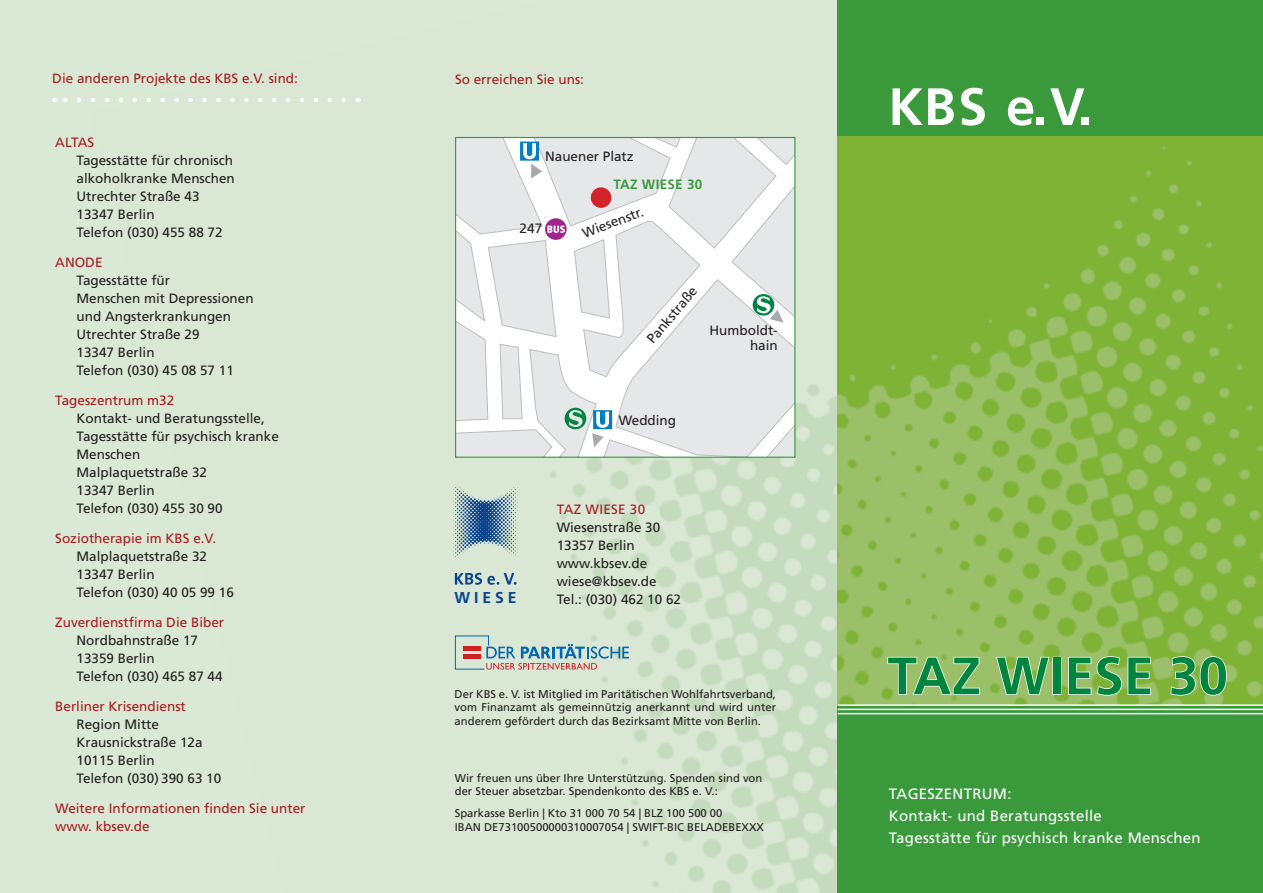
<style>
.page{position:relative;width:1263px;height:893px;background:#fff}
.page>*{position:absolute;margin:0;border:0;box-sizing:border-box;transform-origin:0 0}
.t1{font:700 52.5px "Frutiger";letter-spacing:.01em;color:#008540}
.t2{font:700 52.5px "Frutiger";color:#fff}
.t3{font:700 15.75px "Frutiger";letter-spacing:.245em;color:#09428e}
.t4{font:15px/22.2px "Frutiger";letter-spacing:.02em;color:#fff}
.t5{font:13.5px/18px "Frutiger";color:#231f20}
.t6{font:13.5px/18px "Frutiger";color:#a61c1f}
.t7{font:700 13.5px "Frutiger";color:#3a9a3b}
.t8{font:11.25px/13.5px "Frutiger";color:#231f20}
</style>
<div class="page">
<div style="left:0;top:0;width:838px;height:893px;background:#dae9d5"></div>
<img style="left:344px;top:0;width:494px;height:893px">
<svg style="left:55px;top:98px;width:289px;height:4px"></svg>
<img style="left:441px;top:466px;width:106px;height:126px">
<svg style="left:455px;top:635px;width:174px;height:35px"></svg>
<div style="left:838px;top:0;width:425px;height:893px;background:#3a9a3b"></div>
<img style="left:838px;top:137px;width:425px;height:567px">
<svg style="left:887px;top:656px;width:93px;height:40px;background:#adcb84"></svg>
<svg style="left:995px;top:656px;width:55px;height:40px;background:#acca81"></svg>
<div style="left:1052px;top:657px;width:9px;height:38px;border:2px solid #fff"></div>
<svg style="left:1067px;top:655px;width:84px;height:41px;background:#a7c979"></svg>
<svg style="left:1169px;top:655px;width:58px;height:41px;background:#a0c56d"></svg>
<hr style="left:838px;top:704px;width:425px;height:2px;background:#fff">
<hr style="left:838px;top:709px;width:425px;height:1px;background:#fff">
<hr style="left:838px;top:713px;width:425px;height:1px;background:#fff">
<svg style="left:457px;top:139px;width:336px;height:317px;background:#eaebed"></svg>
<div style="left:455px;top:137px;width:340px;height:321px;border:1px solid #3a9a3b"></div>
<p class="t6" style="left:52px;top:70px;width:247px">Die anderen Projekte des KBS e.V. sind:</p>
<p class="t6" style="left:55px;top:133px;width:41px">ALTAS</p>
<p class="t5" style="left:77px;top:151px;width:160px">Tagesstätte für chronisch alkoholkranke Menschen<br>Utrechter Straße 43<br>13347 Berlin<br>Telefon (030) 455 88 72</p>
<p class="t6" style="left:55px;top:253px;width:49px">ANODE</p>
<p class="t5" style="left:77px;top:271px;width:179px">Tagesstätte für<br>Menschen mit Depressionen und Angsterkrankungen<br>Utrechter Straße 29<br>13347 Berlin<br>Telefon (030) 45 08 57 11</p>
<p class="t6" style="left:55px;top:391px;width:121px">Tageszentrum m32</p>
<p class="t5" style="left:77px;top:409px;width:204px">Kontakt- und Beratungsstelle,<br>Tagesstätte für psychisch kranke<br>Menschen<br>Malplaquetstraße 32<br>13347 Berlin<br>Telefon (030) 455 30 90</p>
<p class="t6" style="left:55px;top:529px;width:162px">Soziotherapie im KBS e.V.</p>
<p class="t5" style="left:77px;top:547px;width:159px">Malplaquetstraße 32<br>13347 Berlin<br>Telefon (030) 40 05 99 16</p>
<p class="t6" style="left:55px;top:613px;width:170px">Zuverdienstfirma Die Biber</p>
<p class="t5" style="left:77px;top:631px;width:148px">Nordbahnstraße 17<br>13359 Berlin<br>Telefon (030) 465 87 44</p>
<p class="t6" style="left:55px;top:697px;width:132px">Berliner Krisendienst</p>
<p class="t5" style="left:77px;top:715px;width:146px">Region Mitte<br>Krausnickstraße 12a<br>10115 Berlin<br>Telefon (030) 390 63 10</p>
<p class="t6" style="left:55px;top:799px;width:252px">Weitere Informationen finden Sie unter www. kbsev.de</p>
<p class="t6" style="left:455px;top:70px;width:131px">So erreichen Sie uns:</p>
<p class="t5" style="left:545px;top:147px;width:90px">Nauener Platz</p>
<p class="t5" style="left:520px;top:219px;width:24px">247</p>
<p class="t7" style="left:613px;top:176px;width:50px">TAZ WIESE</p>
<p class="t7" style="left:687px;top:176px;width:17px">30</p>
<p class="t5" style="left:580px;top:225px;width:66px;rotate:-20deg">Wiesenstr.</p>
<p class="t5" style="left:643px;top:336px;width:71px;rotate:-50deg">Pankstraße</p>
<p class="t5" style="left:709px;top:323px;width:70px;line-height:15px;text-align:right">Humboldt&shy;hain</p>
<p class="t5" style="left:619px;top:411px;width:59px">Wedding</p>
<p class="t3" style="left:455px;top:589px;width:63px">WIESE</p>
<p class="t6" style="left:557px;top:500px;width:50px">TAZ Wiese</p>
<p class="t6" style="left:630px;top:500px;width:17px">30</p>
<p class="t5" style="left:557px;top:518px;width:126px">Wiesenstraße 30<br>13357 Berlin www.kbsev.de wiese@kbsev.de<br>Tel.: (030) 462 10 62</p>
<p class="t8" style="left:455px;top:687px;width:323px;text-align:justify;text-indent:44px">e. V. ist Mitglied im Paritätischen Wohlfahrtsverband, vom Finanzamt als gemeinnützig anerkannt und wird unter anderem gefördert durch das Bezirksamt Mitte von Berlin.</p>
<p class="t8" style="left:455px;top:687px;width:29px">Der kbs</p>
<p class="t8" style="left:455px;top:771px;width:309px">Wir freuen uns über Ihre Unterstützung. Spenden sind von der Steuer absetzbar. Spendenkonto des KBS e. V.:</p>
<p class="t8" style="left:455px;top:807px;width:311px">Sparkasse Berlin | Kto 31 000 70 54 | BLZ 100 500 00<br>IBAN DE73100500000310007054 | SWIFT-BIC BELADEBEXXX</p>
<h1 class="t2" style="left:888px;top:76px;width:206px">KBS E.V.</h1>
<h1 class="t1" style="left:888px;top:645px;width:342px">TAZ WIESE 30</h1>
<p class="t4" style="left:889px;top:783px;width:41px">Tageszentrum</p>
<p class="t4" style="left:889px;top:783px;width:313px;text-indent:119px">:<br>Kontakt- und Beratungsstelle<br>Tagesstätte für psychisch kranke Menschen</p>
</div>
